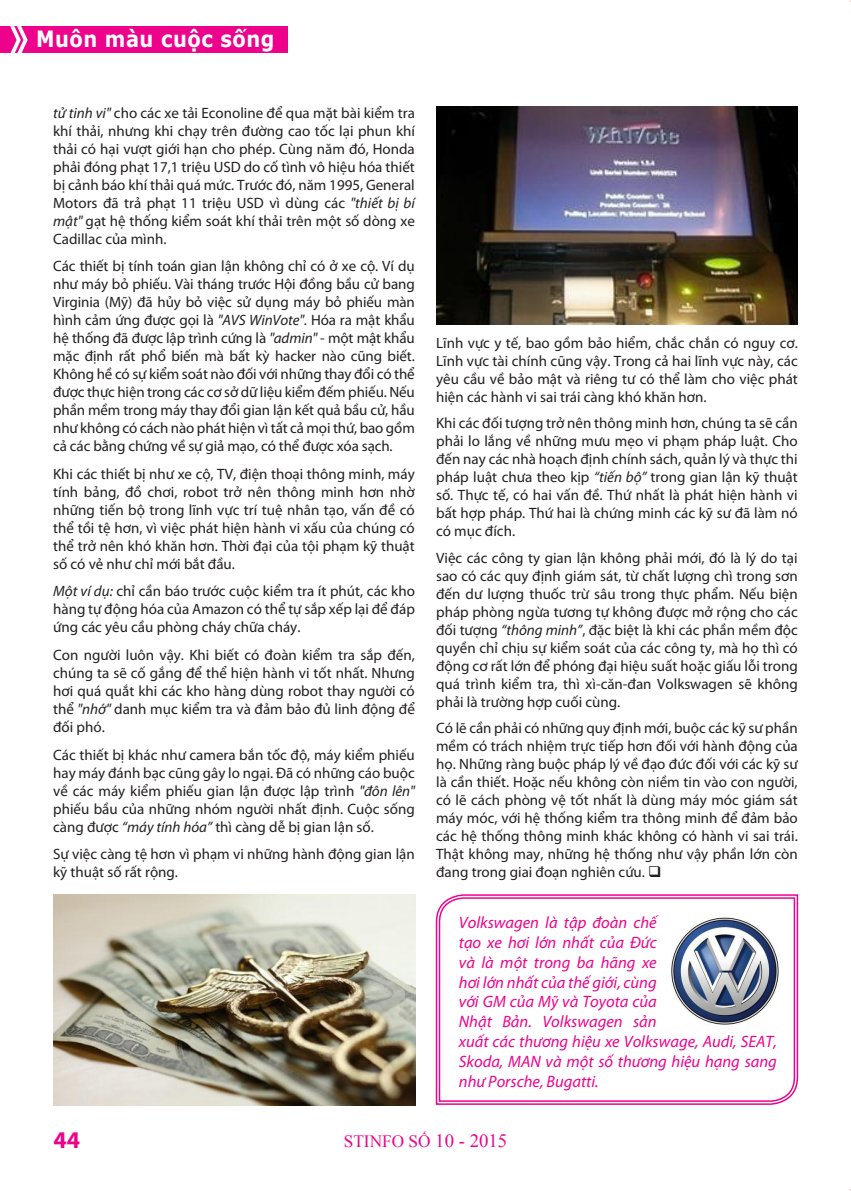
<style>
.page{position:relative;width:851px;height:1191px;background:#fff}
.page>*{position:absolute;margin:0;border:0;box-sizing:border-box;transform-origin:0 0}
.t1{font:700 24px "Myriad Pro";color:#ed028c}
.t2{font:700 22.35px "Verdana";letter-spacing:.025em;color:#fff;scale:.87 1}
.t3{font:17.25px "Times New Roman";color:#ed028c}
.t4{font:italic 16.5px/19.8px "Myriad Pro";color:#ed028c}
.t5{font:15px/18px "Myriad Pro";color:#231f20;text-align:justify}
.s1{font-style:italic}
.s2{font-size:18.75px}
</style>
<div class="page">
<div style="left:0;top:26px;width:287px;height:27px;background:#ed028c"></div>
<svg style="left:10px;top:26px;width:18px;height:27px"></svg>
<img style="left:436px;top:106px;width:361px;height:218px">
<svg style="left:435px;top:894px;width:363px;height:211px"></svg>
<svg style="left:438px;top:896px;width:357px;height:206px"></svg>
<img style="left:671px;top:917px;width:107px;height:107px">
<img style="left:53px;top:894px;width:362px;height:212px">
<h2 class="t2" style="left:36px;top:25px;width:275px">Muôn màu cuộc sống</h2>
<p class="t5" style="left:53px;top:103px;width:363px"><span class="s1">tử tinh vi"</span> cho các xe tải Econoline để qua mặt bài kiểm tra khí thải, nhưng khi chạy trên đường cao tốc lại phun khí thải có hại vượt giới hạn cho phép. Cùng năm đó, Honda phải đóng phạt 17,1 triệu USD do cố tình vô hiệu hóa thiết bị cảnh báo khí thải quá mức. Trước đó, năm 1995, General Motors đã trả phạt 11 triệu USD vì dùng các <span class="s1">"thiết bị bí mật"</span> gạt hệ thống kiểm soát khí thải trên một số dòng xe Cadillac của mình.</p>
<p class="t5" style="left:53px;top:257px;width:363px">Các thiết bị tính toán gian lận không chỉ có ở xe cộ. Ví dụ như máy bỏ phiếu. Vài tháng trước Hội đồng bầu cử bang Virginia (Mỹ) đã hủy bỏ việc sử dụng máy bỏ phiếu màn hình cảm ứng được gọi là <span class="s1">"AVS WinVote"</span>. Hóa ra mật khẩu hệ thống đã được lập trình cứng là <span class="s1">"admin"</span> - một mật khẩu mặc định rất phổ biến mà bất kỳ hacker nào cũng biết.<br>Không hề có sự kiểm soát nào đối với những thay đổi có thể được thực hiện trong các cơ sở dữ liệu kiểm đếm phiếu. Nếu phần mềm trong máy thay đổi gian lận kết quả bầu cử, hầu như không có cách nào phát hiện vì tất cả mọi thứ, bao gồm cả các bằng chứng về sự giả mạo, có thể được xóa sạch.</p>
<p class="t5" style="left:53px;top:464px;width:363px">Khi các thiết bị như xe cộ, TV, điện thoại thông minh, máy tính bảng, đồ chơi, robot trở nên thông minh hơn nhờ những tiến bộ trong lĩnh vực trí tuệ nhân tạo, vấn đề có thể tồi tệ hơn, vì việc phát hiện hành vi xấu của chúng có thể trở nên khó khăn hơn. Thời đại của tội phạm kỹ thuật số có vẻ như chỉ mới bắt đầu.</p>
<p class="t5" style="left:53px;top:582px;width:363px"><span class="s1">Một ví dụ:</span> chỉ cần báo trước cuộc kiểm tra ít phút, các kho hàng tự động hóa của Amazon có thể tự sắp xếp lại để đáp ứng các yêu cầu phòng cháy chữa cháy.</p>
<p class="t5" style="left:53px;top:646px;width:363px">Con người luôn vậy. Khi biết có đoàn kiểm tra sắp đến, chúng ta sẽ cố gắng để thể hiện hành vi tốt nhất. Nhưng hơi quá quắt khi các kho hàng dùng robot thay người có thể <span class="s1">"nhớ"</span> danh mục kiểm tra và đảm bảo đủ linh động để đối phó.</p>
<p class="t5" style="left:53px;top:745px;width:363px">Các thiết bị khác như camera bắn tốc độ, máy kiểm phiếu hay máy đánh bạc cũng gây lo ngại. Đã có những cáo buộc về các máy kiểm phiếu gian lận được lập trình <span class="s1">"đôn lên" </span>phiếu bầu của những nhóm người nhất định. Cuộc sống càng được <span class="s1">“máy tính hóa”</span> thì càng dễ bị gian lận số.</p>
<p class="t5" style="left:53px;top:845px;width:363px">Sự việc càng tệ hơn vì phạm vi những hành động gian lận kỹ thuật số rất rộng.</p>
<p class="t5" style="left:436px;top:333px;width:363px">Lĩnh vực y tế, bao gồm bảo hiểm, chắc chắn có nguy cơ.<br>Lĩnh vực tài chính cũng vậy. Trong cả hai lĩnh vực này, các yêu cầu về bảo mật và riêng tư có thể làm cho việc phát hiện các hành vi sai trái càng khó khăn hơn.</p>
<p class="t5" style="left:436px;top:414px;width:363px">Khi các đối tượng trở nên thông minh hơn, chúng ta sẽ cần phải lo lắng về những mưu mẹo vi phạm pháp luật. Cho đến nay các nhà hoạch định chính sách, quản lý và thực thi pháp luật chưa theo kịp <span class="s1">“tiến bộ”</span> trong gian lận kỹ thuật số. Thực tế, có hai vấn đề. Thứ nhất là phát hiện hành vi bất hợp pháp. Thứ hai là chứng minh các kỹ sư đã làm nó có mục đích.</p>
<p class="t5" style="left:436px;top:548px;width:363px">Việc các công ty gian lận không phải mới, đó là lý do tại sao có các quy định giám sát, từ chất lượng chì trong sơn đến dư lượng thuốc trừ sâu trong thực phẩm. Nếu biện pháp phòng ngừa tương tự không được mở rộng cho các đối tượng <span class="s1">“thông minh”</span>, đặc biệt là khi các phần mềm độc quyền chỉ chịu sự kiểm soát của các công ty, mà họ thì có động cơ rất lớn để phóng đại hiệu suất hoặc giấu lỗi trong quá trình kiểm tra, thì xì-căn-đan Volkswagen sẽ không phải là trường hợp cuối cùng.</p>
<p class="t5" style="left:436px;top:719px;width:363px">Có lẽ cần phải có những quy định mới, buộc các kỹ sư phần mềm có trách nhiệm trực tiếp hơn đối với hành động của họ. Những ràng buộc pháp lý về đạo đức đối với các kỹ sư là cần thiết. Hoặc nếu không còn niềm tin vào con người, có lẽ cách phòng vệ tốt nhất là dùng máy móc giám sát máy móc, với hệ thống kiểm tra thông minh để đảm bảo các hệ thống thông minh khác không có hành vi sai trái.<br>Thật không may, những hệ thống như vậy phần lớn còn đang trong giai đoạn nghiên cứu. ❑</p>
<p class="t4" style="left:459px;top:912px;width:319px">Volkswagen là tập đoàn chế<br>tạo xe hơi lớn nhất của Đức<br>và là một trong ba hãng xe<br>hơi lớn nhất của thế giới, cùng<br>với GM của Mỹ và Toyota của<br>Nhật Bản. Volkswagen sản<br>xuất các thương hiệu xe Volkswage, Audi, SEAT,<br>Skoda, MAN và một số thương hiệu hạng sang như Porsche, Bugatti.</p>
<p class="t1" style="left:53px;top:1124px;width:28px">44</p>
<p class="t3" style="left:344px;top:1130px;width:165px">STINFO SỐ <span class="s2">10 - 2015</span></p>
</div>
